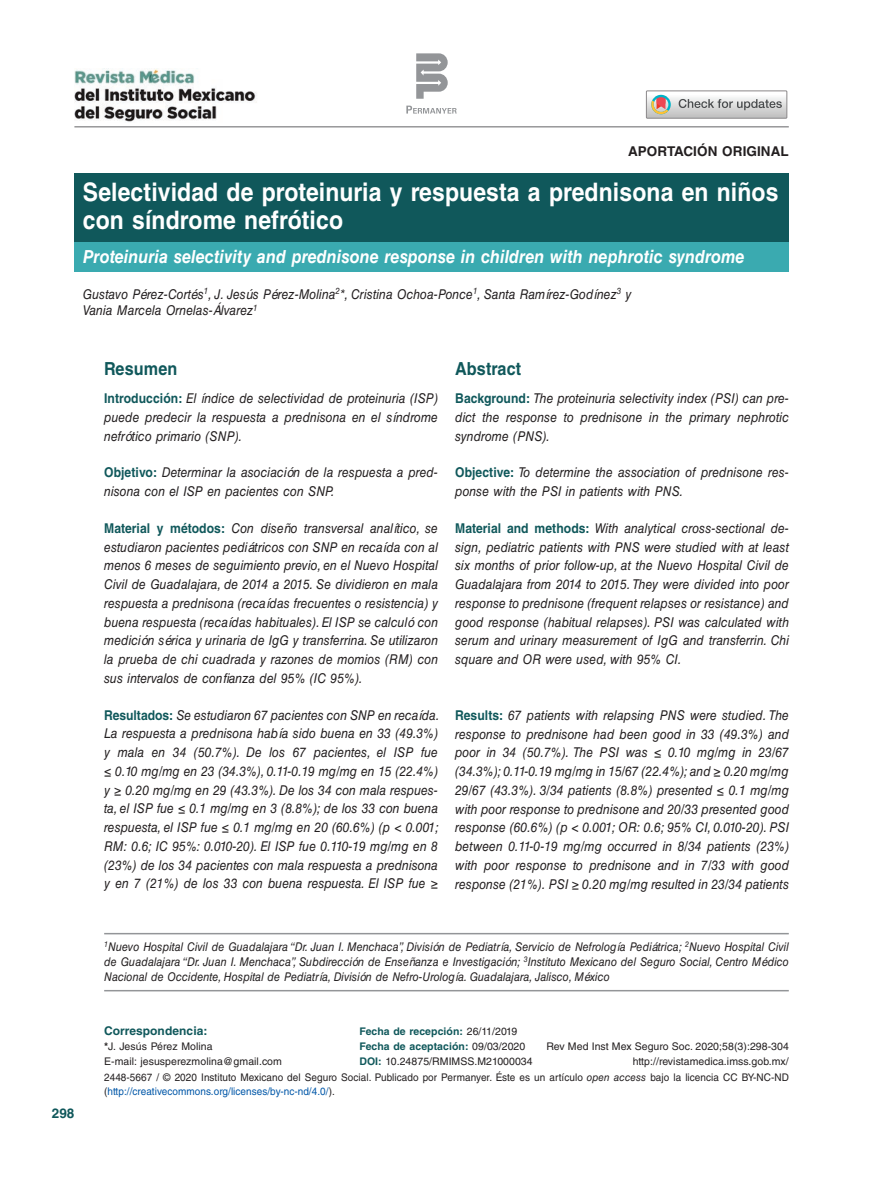
<style>
.page{position:relative;width:893px;height:1191px;background:#fff}
.page>*{position:absolute;margin:0;border:0;box-sizing:border-box;transform-origin:0 0}
.t1{font:700 25.5px/28.5px "Helvetica LT Std";letter-spacing:.005em;color:#fff;scale:.9 1}
.t2{font:italic 700 18px "Helvetica LT Std";letter-spacing:.005em;color:#fff;scale:.9 1}
.t3{font:700 18px "Helvetica LT Std";letter-spacing:.005em;color:#10585b;scale:.9 1}
.t4{font:italic 13.5px/18.8px "Helvetica LT Std";letter-spacing:.005em;color:#231f20;text-align:justify;scale:.9 1}
.t5{font:700 13.5px "Helvetica LT Std";letter-spacing:.005em;color:#231f20}
.t6{font:700 13.5px "Helvetica LT Std";color:#10585b}
.t7{font:italic 12px/15px "Helvetica LT Std";letter-spacing:.005em;color:#231f20;text-align:justify;scale:.9 1}
.t8{font:700 12px "Helvetica LT Std";letter-spacing:.005em;color:#10585b}
.t9{font:10.5px/15px "Helvetica LT Std";letter-spacing:.005em;color:#231f20}
.t10{font:10.5px/13.5px "Helvetica LT Std";letter-spacing:.005em;color:#231f20;scale:.95 1}
.s1{font-weight:700;font-style:normal;color:#10585b}
.s2{font-weight:700}
.s3{font-weight:700;color:#10585b}
.s4{font-style:italic}
.s5{color:#0157a8}
</style>
<div class="page">
<svg style="left:416px;top:53px;width:32px;height:46px"></svg>
<svg style="left:406px;top:106px;width:51px;height:8px"></svg>
<div style="left:74px;top:174px;width:715px;height:68px;background:#10585b"></div>
<hr style="left:74px;top:126px;width:715px;height:1px;background:#636366">
<svg style="left:646px;top:91px;width:141px;height:27px"></svg>
<div style="left:75px;top:242px;width:714px;height:30px;background:#3aaab0"></div>
<img style="left:75px;top:68px;width:182px;height:54px">
<hr style="left:104px;top:933px;width:685px;height:1px;background:#939598">
<hr style="left:104px;top:990px;width:685px;height:1px;background:#939598">
<p class="t5" style="left:628px;top:143px;width:162px">APORTACIÓN ORIGINAL</p>
<h1 class="t1" style="left:83px;top:177px;width:774px">Selectividad de proteinuria y respuesta a prednisona en niños con síndrome nefrótico</h1>
<h2 class="t2" style="left:83px;top:246px;width:736px">Proteinuria selectivity and prednisone response in children with nephrotic syndrome</h2>
<p class="t4" style="left:83px;top:285px;width:611px;line-height:16.5px">Gustavo Pérez-Cortés<sup>1</sup>, J. Jesús Pérez-Molina<sup>2</sup>*, Cristina Ochoa-Ponce<sup>1</sup>, Santa Ramírez-Godínez<sup>3</sup> y<br>Vania Marcela Ornelas-Álvarez<sup>1</sup></p>
<h2 class="t3" style="left:104px;top:357px;width:83px">Resumen</h2>
<p class="t4" style="left:104px;top:389px;width:372px"><span class="s1">Introducción:</span> El índice de selectividad de proteinuria (ISP) puede predecir la respuesta a prednisona en el síndrome nefrótico primario (SNP).</p>
<p class="t4" style="left:104px;top:463px;width:372px"><span class="s1">Objetivo:</span> Determinar la asociación de la respuesta a pred&shy;nisona con el ISP en pacientes con SNP.</p>
<p class="t4" style="left:104px;top:518px;width:373px"><span class="s1">Material y métodos:</span> Con diseño transversal analítico, se estudiaron pacientes pediátricos con SNP en recaída con al menos 6 meses de seguimiento previo, en el Nuevo Hospital Civil de Guadalajara, de 2014 a 2015. Se dividieron en mala respuesta a prednisona (recaídas frecuentes o resistencia) y buena respuesta (recaídas habituales). El ISP se calculó con medición sérica y urinaria de IgG y transferrina. Se utilizaron la prueba de chi cuadrada y razones de momios (RM) con sus intervalos de confianza del 95% (IC 95%).</p>
<p class="t4" style="left:104px;top:705px;width:374px"><span class="s1">Resultados:</span> Se estudiaron 67 pacientes con SNP en recaída.<br>La respuesta a prednisona había sido buena en 33 (49.3%) y mala en 34 (50.7%). De los 67 pacientes, el ISP fue ≤ 0.10 mg/mg en 23 (34.3%), 0.11-0.19 mg/mg en 15 (22.4%) y ≥ 0.20 mg/mg en 29 (43.3%). De los 34 con mala respues&shy;ta, el ISP fue ≤ 0.1 mg/mg en 3 (8.8%); de los 33 con buena respuesta, el ISP fue ≤ 0.1 mg/mg en 20 (60.6%) (p &lt; 0.001; RM: 0.6; IC 95%: 0.010-20). El ISP fue 0.110-19 mg/mg en 8 (23%) de los 34 pacientes con mala respuesta a prednisona y en 7 (21%) de los 33 con buena respuesta. El ISP fue ≥</p>
<h2 class="t3" style="left:455px;top:357px;width:75px">Abstract</h2>
<p class="t4" style="left:455px;top:389px;width:373px"><span class="s1">Background:</span> The proteinuria selectivity index (PSI) can pre&shy;dict the response to prednisone in the primary nephrotic syndrome (PNS).</p>
<p class="t4" style="left:455px;top:463px;width:372px"><span class="s1">Objective:</span> To determine the association of prednisone res&shy;ponse with the PSI in patients with PNS.</p>
<p class="t4" style="left:455px;top:518px;width:373px"><span class="s1">Material and methods:</span> With analytical cross-sectional de&shy;sign, pediatric patients with PNS were studied with at least six months of prior follow-up, at the Nuevo Hospital Civil de Guadalajara from 2014 to 2015. They were divided into poor response to prednisone (frequent relapses or resistance) and good response (habitual relapses). PSI was calculated with serum and urinary measurement of IgG and transferrin. Chi square and OR were used, with 95% CI.</p>
<p class="t4" style="left:455px;top:705px;width:373px"><span class="s1">Results:</span> 67 patients with relapsing PNS were studied. The response to prednisone had been good in 33 (49.3%) and poor in 34 (50.7%). The PSI was ≤ 0.10 mg/mg in 23/67 (34.3%); 0.11-0.19 mg/mg in 15/67 (22.4%); and ≥ 0.20 mg/mg 29/67 (43.3%). 3/34 patients (8.8%) presented ≤ 0.1 mg/mg with poor response to prednisone and 20/33 presented good response (60.6%) (p &lt; 0.001; OR: 0.6; 95% CI, 0.010-20). PSI between 0.11-0-19 mg/mg occurred in 8/34 patients (23%) with poor response to prednisone and in 7/33 with good response (21%). PSI ≥ 0.20 mg/mg resulted in 23/34 patients</p>
<p class="t6" style="left:52px;top:1104px;width:24px">298</p>
<p class="t7" style="left:104px;top:939px;width:762px"><sup>1</sup>Nuevo Hospital Civil de Guadalajara “Dr. Juan I. Menchaca”, División de Pediatría, Servicio de Nefrología Pediátrica; <sup>2</sup>Nuevo Hospital Civil de Guadalajara “Dr. Juan I. Menchaca”, Subdirección de Enseñanza e Investigación; <sup>3</sup>Instituto Mexicano del Seguro Social, Centro Médico Nacional de Occidente, Hospital de Pediatría, División de Nefro-Urología. Guadalajara, Jalisco, México</p>
<p class="t8" style="left:104px;top:1023px;width:105px">Correspondencia:</p>
<p class="t9" style="left:104px;top:1038px;width:179px"><span class="s2">*</span>J. Jesús Pérez Molina<br>E-mail: jesusperezmolina@gmail.com</p>
<p class="t9" style="left:359px;top:1023px;width:175px"><span class="s3">Fecha de recepción:</span> 26/11/2019<br><span class="s3">Fecha de aceptación:</span> 09/03/2020<br><span class="s3">DOI:</span> 10.24875/RMIMSS.M21000034</p>
<p class="t9" style="left:546px;top:1038px;width:244px;text-align:right">Rev Med Inst Mex Seguro Soc. 2020;58(3):298-304 http://revistamedica.imss.gob.mx/</p>
<p class="t10" style="left:104px;top:1071px;width:722px">2448-5667 / © 2020 Instituto Mexicano del Seguro Social. Publicado por Permanyer. Éste es un artículo <span class="s4">open access</span> bajo la licencia CC BY-NC-ND (<span class="s5">http://creativecommons.org/licenses/by-nc-nd/4.0/</span>).</p>
</div>
